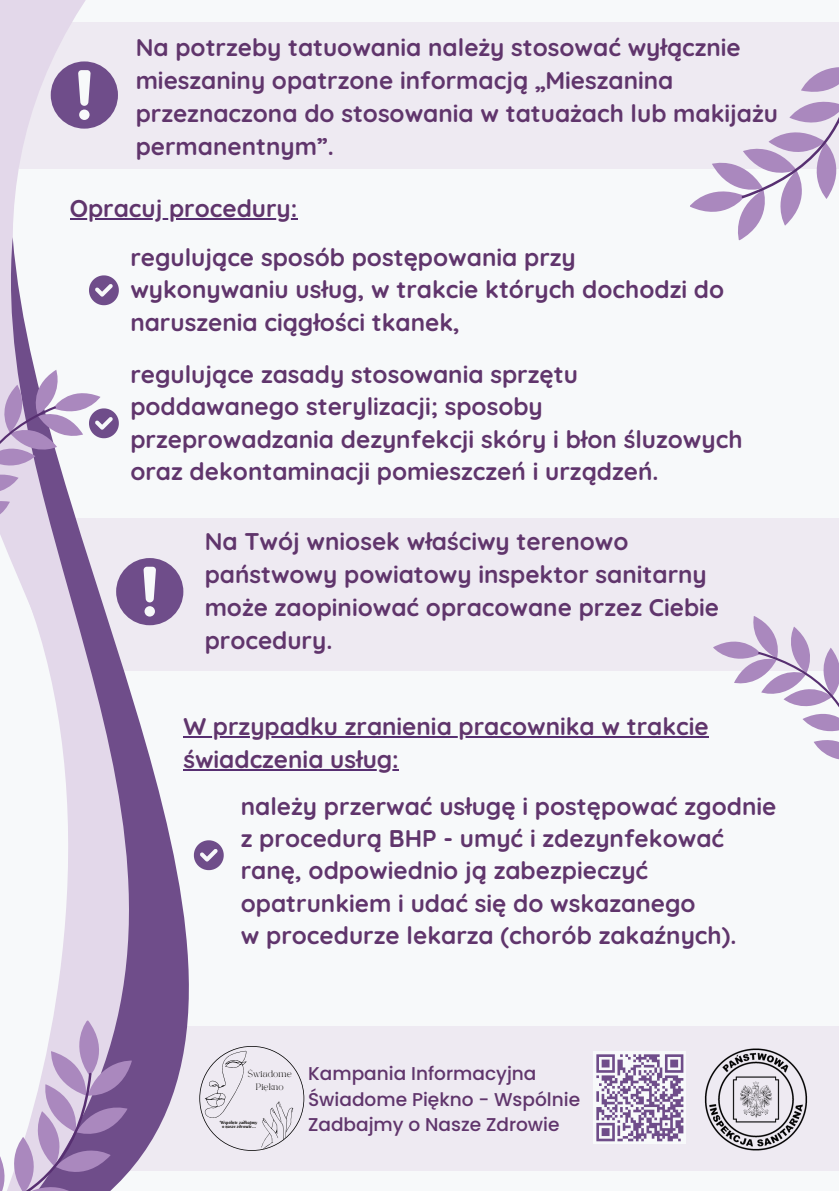
<style>
.page{position:relative;width:839px;height:1191px;background:#fff}
.page>*{position:absolute;margin:0;border:0;box-sizing:border-box;transform-origin:0 0}
.t1{font:700 24.2px/32.2px "Quicksand";color:#60356c}
.t2{font:500 18.6px/25.6px "Poppins";color:#60356c}
.t3{font:6.4px/13px "TAN PEARL Regular";letter-spacing:.015em;color:#080704;text-align:center}
.t4{font:4.4px/4.8px "Berkshire Swash";letter-spacing:.015em;color:#080704;text-align:center}
</style>
<div class="page">
<div style="left:0;top:0;width:838px;height:1191px;background:#f7f9fa"></div>
<div style="left:100px;top:1026px;width:738px;height:145px;background:#eeeaf2"></div>
<div style="left:20px;top:22px;width:818px;height:146px;background:#eeeaf2"></div>
<div style="left:70px;top:518px;width:768px;height:153px;background:#eeeaf2"></div>
<svg style="left:0;top:0;width:379px;height:237px"></svg>
<svg style="left:0;top:237px;width:305px;height:931px"></svg>
<svg style="left:713px;top:616px;width:125px;height:143px"></svg>
<svg style="left:689px;top:67px;width:149px;height:174px"></svg>
<div style="left:199px;top:1046px;width:105px;height:105px;border:2px solid #000;border-radius:50%"></div>
<svg style="left:260px;top:1101px;width:33px;height:54px"></svg>
<svg style="left:205px;top:1051px;width:41px;height:67px"></svg>
<img style="left:681px;top:1048px;width:127px;height:103px">
<svg style="left:0;top:1020px;width:132px;height:171px"></svg>
<div style="left:593px;top:1052px;width:93px;height:92px;background:#f7f9fa"></div>
<svg style="left:596px;top:1054px;width:88px;height:88px"></svg>
<hr style="left:183px;top:736px;width:525px;height:2px;background:#572f71">
<hr style="left:183px;top:769px;width:216px;height:2px;background:#572f71">
<svg style="left:194px;top:840px;width:30px;height:30px"></svg>
<hr style="left:70px;top:218px;width:227px;height:2px;background:#572f71">
<svg style="left:89px;top:275px;width:30px;height:30px"></svg>
<div style="left:116px;top:558px;width:67px;height:67px;background:#6f4d8a;border-radius:50%"></div>
<svg style="left:143px;top:567px;width:13px;height:35px"></svg>
<div style="left:144px;top:606px;width:11px;height:11px;background:#f7f9fa;border-radius:50%"></div>
<svg style="left:0;top:370px;width:119px;height:204px"></svg>
<p class="t1" style="left:136px;top:29px;width:643px;line-height:33px">Na potrzeby tatuowania należy stosować wyłącznie mieszaniny opatrzone informacją „Mieszanina przeznaczona do stosowania w tatuażach lub makijażu permanentnym”.</p>
<p class="t1" style="left:130px;top:181px;width:447px;line-height:49.6px;text-indent:-61px">Opracuj procedury:<br>regulujące sposób postępowania przy</p>
<p class="t1" style="left:130px;top:271px;width:595px">wykonywaniu usług, w trakcie których dochodzi do naruszenia ciągłości tkanek,</p>
<p class="t1" style="left:130px;top:356px;width:613px">regulujące zasady stosowania sprzętu poddawanego sterylizacji; sposoby przeprowadzania dezynfekcji skóry i błon śluzowych oraz dekontaminacji pomieszczeń i urządzeń.</p>
<p class="t1" style="left:205px;top:522px;width:516px;line-height:33px">Na Twój wniosek właściwy terenowo państwowy powiatowy inspektor sanitarny może zaopiniować opracowane przez Ciebie procedury.</p>
<p class="t1" style="left:183px;top:707px;width:527px;line-height:33px">W przypadku zranienia pracownika w trakcie świadczenia usług:</p>
<p class="t1" style="left:241px;top:788px;width:537px">należy przerwać usługę i postępować zgodnie z procedurą BHP - umyć i zdezynfekować ranę, odpowiednio ją zabezpieczyć opatrunkiem i udać się do wskazanego<br>w procedurze lekarza (chorób zakaźnych).</p>
<p class="t3" style="left:248px;top:1068px;width:45px">Świadome<br>Piękno</p>
<p class="t4" style="left:220px;top:1120px;width:39px">Wspólnie zadbajmy o nasze zdrowie...</p>
<p class="t2" style="left:308px;top:1061px;width:273px">Kampania Informacyjna<br>Świadome Piękno - Wspólnie<br>Zadbajmy o Nasze Zdrowie</p>
</div>
